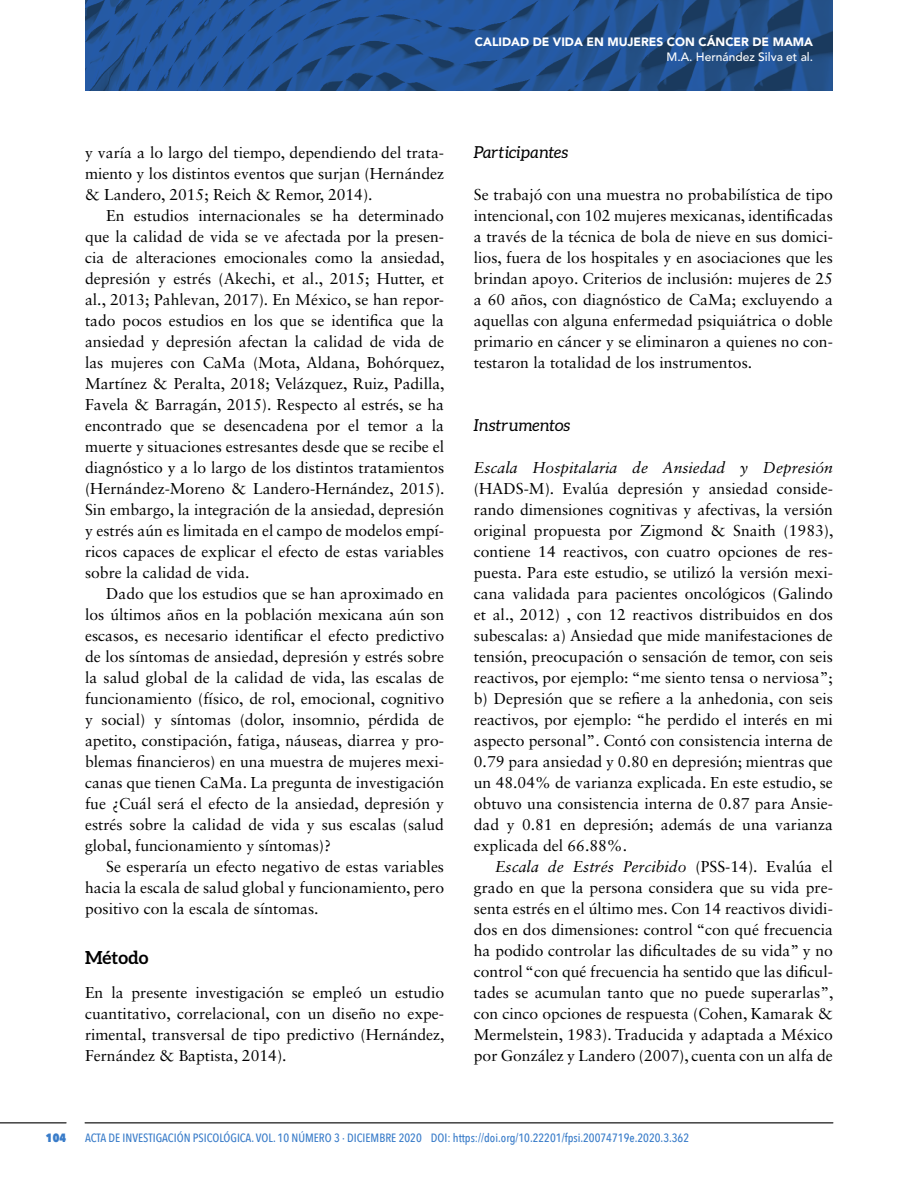
<style>
.page{position:relative;width:918px;height:1188px;background:#fff}
.page>*{position:absolute;margin:0;border:0;box-sizing:border-box;transform-origin:0 0}
.Subtitulos_1{font:700 18px "Aleo";color:#000}
.Subtitulos_2{font:italic 16.5px "Aleo";color:#000}
.Texto_articulo_sangr{font:15.75px/21px "Sabon LT Std";color:#000;text-align:justify}
.Texto_articulo_1{font:15.75px/21px "Sabon LT Std";color:#000;text-align:justify}
.t1{font:500 12px "Avenir Next Condensed";color:#397cc9}
.t2{font:900 12px "Avenir LT Std";color:#fff}
.t3{font:500 12px "Avenir LT Std";color:#fff}
.t4{font:800 12px "Avenir Next Condensed";color:#397cc9}
.s1{font-style:italic}
</style>
<div class="page">
<img style="left:85px;top:0;width:748px;height:91px">
<hr style="left:85px;top:1122px;width:748px;height:1px;background:#000">
<hr style="left:0;top:1122px;width:66px;height:1px;background:#000">
<p class="t2" style="left:475px;top:35px;width:340px">CALIDAD DE VIDA EN MUJERES CON CÁNCER DE MAMA</p>
<p class="t3" style="left:666px;top:50px;width:148px">M.A. Hernández Silva et al.</p>
<p class="Texto_articulo_sangr" style="left:85px;top:142px;width:361px">y varía a lo largo del tiempo, dependiendo del trata&shy;miento y los distintos eventos que surjan (Hernández &amp; Landero, 2015; Reich &amp; Remor, 2014).</p>
<p class="Texto_articulo_sangr" style="left:85px;top:205px;width:361px;text-indent:21px">En estudios internacionales se ha determinado que la calidad de vida se ve afectada por la presen&shy;cia de alteraciones emocionales como la ansiedad, depresión y estrés (Akechi, et al., 2015; Hutter, et al., 2013; Pahlevan, 2017). En México, se han repor&shy;tado pocos estudios en los que se identifica que la ansiedad y depresión afectan la calidad de vida de las mujeres con CaMa (Mota, Aldana, Bohórquez, Martínez &amp; Peralta, 2018; Velázquez, Ruiz, Padilla, Favela &amp; Barragán, 2015). Respecto al estrés, se ha encontrado que se desencadena por el temor a la muerte y situaciones estresantes desde que se recibe el diagnóstico y a lo largo de los distintos tratamientos (Hernández-Moreno &amp; Landero-Hernández, 2015).<br>Sin embargo, la integración de la ansiedad, depresión y estrés aún es limitada en el campo de modelos empí&shy;ricos capaces de explicar el efecto de estas variables sobre la calidad de vida.</p>
<p class="Texto_articulo_sangr" style="left:85px;top:583px;width:361px;text-indent:21px">Dado que los estudios que se han aproximado en los últimos años en la población mexicana aún son escasos, es necesario identificar el efecto predictivo de los síntomas de ansiedad, depresión y estrés sobre la salud global de la calidad de vida, las escalas de funcionamiento (físico, de rol, emocional, cognitivo y social) y síntomas (dolor, insomnio, pérdida de apetito, constipación, fatiga, náuseas, diarrea y pro&shy;blemas financieros) en una muestra de mujeres mexi&shy;canas que tienen CaMa. La pregunta de investigación fue ¿Cuál será el efecto de la ansiedad, depresión y estrés sobre la calidad de vida y sus escalas (salud global, funcionamiento y síntomas)?</p>
<p class="Texto_articulo_sangr" style="left:85px;top:856px;width:361px;text-indent:21px">Se esperaría un efecto negativo de estas variables hacia la escala de salud global y funcionamiento, pero positivo con la escala de síntomas.</p>
<p class="Subtitulos_1" style="left:85px;top:948px;width:65px">Método</p>
<p class="Texto_articulo_1" style="left:85px;top:982px;width:361px">En la presente investigación se empleó un estudio cuantitativo, correlacional, con un diseño no expe&shy;rimental, transversal de tipo predictivo (Hernández, Fernández &amp; Baptista, 2014).</p>
<p class="Subtitulos_2" style="left:474px;top:143px;width:96px">Participantes</p>
<p class="Texto_articulo_1" style="left:474px;top:184px;width:361px">Se trabajó con una muestra no probabilística de tipo intencional, con 102 mujeres mexicanas, identificadas a través de la técnica de bola de nieve en sus domici&shy;lios, fuera de los hospitales y en asociaciones que les brindan apoyo. Criterios de inclusión: mujeres de 25 a 60 años, con diagnóstico de CaMa; excluyendo a aquellas con alguna enfermedad psiquiátrica o doble primario en cáncer y se eliminaron a quienes no con&shy;testaron la totalidad de los instrumentos.</p>
<p class="Subtitulos_2" style="left:474px;top:416px;width:98px">Instrumentos</p>
<p class="Texto_articulo_1" style="left:474px;top:457px;width:361px"><span class="s1">Escala Hospitalaria de Ansiedad y Depresión </span>(HADS-M). Evalúa depresión y ansiedad conside&shy;rando dimensiones cognitivas y afectivas, la versión original propuesta por Zigmond &amp; Snaith (1983), contiene 14 reactivos, con cuatro opciones de res&shy;puesta. Para este estudio, se utilizó la versión mexi&shy;cana validada para pacientes oncológicos (Galindo et al., 2012) , con 12 reactivos distribuidos en dos subescalas: a) Ansiedad que mide manifestaciones de tensión, preocupación o sensación de temor, con seis reactivos, por ejemplo: “me siento tensa o nerviosa”; b) Depresión que se refiere a la anhedonia, con seis reactivos, por ejemplo: “he perdido el interés en mi aspecto personal”. Contó con consistencia interna de 0.79 para ansiedad y 0.80 en depresión; mientras que un 48.04% de varianza explicada. En este estudio, se obtuvo una consistencia interna de 0.87 para Ansie&shy;dad y 0.81 en depresión; además de una varianza explicada del 66.88%.</p>
<p class="Texto_articulo_sangr" style="left:474px;top:856px;width:361px;text-indent:21px"><span class="s1">Escala de Estrés Percibido</span> (PSS-14). Evalúa el grado en que la persona considera que su vida pre&shy;senta estrés en el último mes. Con 14 reactivos dividi&shy;dos en dos dimensiones: control “con qué frecuencia ha podido controlar las dificultades de su vida” y no control “con qué frecuencia ha sentido que las dificul&shy;tades se acumulan tanto que no puede superarlas”, con cinco opciones de respuesta (Cohen, Kamarak &amp; Mermelstein, 1983). Traducida y adaptada a México por González y Landero (2007), cuenta con un alfa de</p>
<p class="t4" style="left:46px;top:1130px;width:22px">104</p>
<p class="t1" style="left:85px;top:1130px;width:606px">ACTA DE INVESTIGACIÓN PSICOLÓGICA. VOL. 10 NÚMERO 3 · DICIEMBRE 2020 DOI: https://doi.org/10.22201/fpsi.20074719e.2020.3.362</p>
</div>
